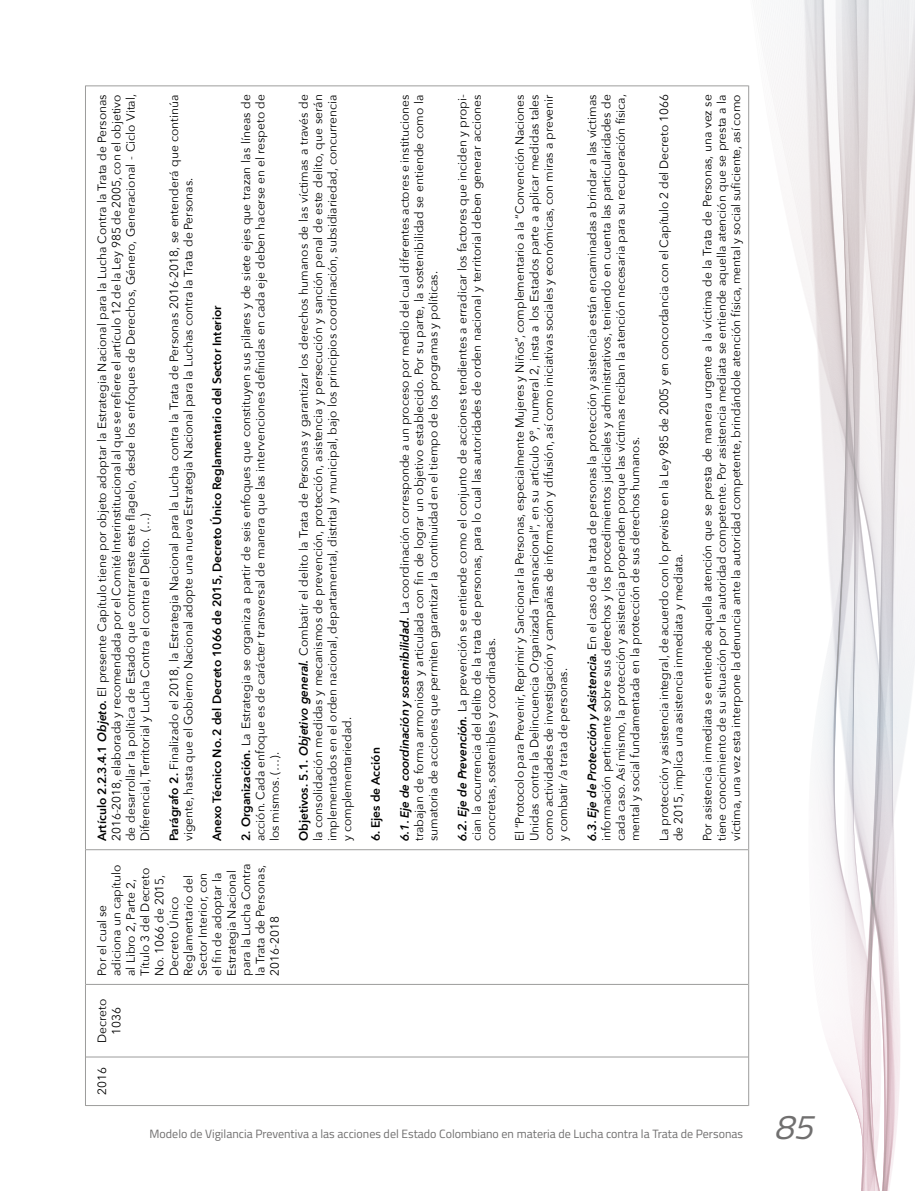
<style>
.page{position:relative;width:915px;height:1191px;background:#fff}
.page>*{position:absolute;margin:0;border:0;box-sizing:border-box;transform-origin:0 0}
.t1{font:italic 34.5px "Titillium Web";color:#706f6f}
.t2{font:12px/14.4px "Avenir Next";color:#000;text-align:justify}
.t3{font:12px "Titillium Web";color:#706f6f}
.t4{font:600 12px "Avenir Next";color:#000}
.s1{font-weight:600}
.s2{font-weight:600;font-style:italic}
</style>
<div class="page">
<svg style="left:749px;top:86px;width:1px;height:1020px"></svg>
<svg style="left:769px;top:0;width:145px;height:1191px"></svg>
<hr style="left:85px;top:1057px;width:1px;height:49px;background:#9d9d9c">
<hr style="left:86px;top:1105px;width:662px;height:1px;background:#9d9d9c">
<hr style="left:85px;top:984px;width:1px;height:73px;background:#9d9d9c">
<hr style="left:86px;top:1056px;width:662px;height:1px;background:#9d9d9c">
<hr style="left:85px;top:849px;width:1px;height:135px;background:#9d9d9c">
<hr style="left:86px;top:984px;width:662px;height:1px;background:#9d9d9c">
<hr style="left:85px;top:85px;width:1px;height:764px;background:#9d9d9c">
<hr style="left:86px;top:849px;width:662px;height:1px;background:#9d9d9c">
<hr style="left:86px;top:85px;width:662px;height:1px;background:#9d9d9c">
<hr style="left:748px;top:1057px;width:1px;height:49px;background:#9d9d9c">
<hr style="left:748px;top:984px;width:1px;height:73px;background:#9d9d9c">
<hr style="left:748px;top:849px;width:1px;height:135px;background:#9d9d9c">
<hr style="left:748px;top:85px;width:1px;height:764px;background:#9d9d9c">
<p class="t2" style="left:94px;top:841px;width:748px;rotate:-90deg"><span class="s1">Artículo 2.2.3.4.1</span> <span class="s2">Objeto.</span> El presente Capítulo tiene por objeto adoptar la Estrategia Nacional para la Lucha Contra la Trata de Personas 2016-2018, elaborada y recomendada por el Comité Interinstitucional al que se refiere el artículo 12 de la Ley 985 de 2005, con el objetivo de desarrollar la política de Estado que contrarreste este flagelo, desde los enfoques de Derechos, Género, Generacional - Ciclo Vital, Diferencial, Territorial y Lucha Contra el contra el Delito. (…)</p>
<p class="t2" style="left:166px;top:841px;width:748px;rotate:-90deg"><span class="s1">Parágrafo 2.</span> Finalizado el 2018, la Estrategia Nacional para la Lucha contra la Trata de Personas 2016-2018, se entenderá que continúa vigente, hasta que el Gobierno Nacional adopte una nueva Estrategia Nacional para la Luchas contra la Trata de Personas.</p>
<p class="t4" style="left:207px;top:841px;width:537px;rotate:-90deg">Anexo Técnico No. 2 del Decreto 1066 de 2015, Decreto Único Reglamentario del Sector Interior</p>
<p class="t2" style="left:238px;top:841px;width:748px;rotate:-90deg"><span class="s1">2. Organización.</span> La Estrategia se organiza a partir de seis enfoques que constituyen sus pilares y de siete ejes que trazan las líneas de acción. Cada enfoque es de carácter transversal de manera que las intervenciones definidas en cada eje deben hacerse en el respeto de los mismos. (…).</p>
<p class="t2" style="left:296px;top:841px;width:748px;rotate:-90deg"><span class="s1">Objetivos. 5.1.</span> <span class="s2">Objetivo general.</span> Combatir el delito la Trata de Personas y garantizar los derechos humanos de las víctimas a través de la consolidación medidas y mecanismos de prevención, protección, asistencia y persecución y sanción penal de este delito, que serán implementados en el orden nacional, departamental, distrital y municipal, bajo los principios coordinación, subsidiariedad, concurrencia y complementariedad.</p>
<p class="t2" style="left:94px;top:976px;width:114px;text-align:left;rotate:-90deg">Por el cual se adiciona un capítulo al Libro 2, Parte 2,<br>Título 3 del Decreto<br>No. 1066 de 2015,<br>Decreto Único<br>Reglamentario del<br>Sector Interior, con el fin de adoptar la<br>Estrategia Nacional para la Lucha Contra la Trata de Personas,<br>2016-2018</p>
<p class="t2" style="left:94px;top:1042px;width:46px;text-align:center;rotate:-90deg">Decreto<br>1036</p>
<p class="t2" style="left:94px;top:1095px;width:29px;rotate:-90deg">2016</p>
<p class="t4" style="left:365px;top:841px;width:95px;rotate:-90deg">6. Ejes de Acción</p>
<p class="t2" style="left:396px;top:841px;width:748px;rotate:-90deg"><span class="s2">6.1. Eje de coordinación y sostenibilidad.</span> La coordinación corresponde a un proceso por medio del cual diferentes actores e instituciones trabajan de forma armoniosa y articulada con fin de lograr un objetivo establecido. Por su parte, la sostenibilidad se entiende como la sumatoria de acciones que permiten garantizar la continuidad en el tiempo de los programas y políticas.</p>
<p class="t2" style="left:454px;top:841px;width:748px;rotate:-90deg"><span class="s2">6.2. Eje de Prevención.</span> La prevención se entiende como el conjunto de acciones tendientes a erradicar los factores que inciden y propi&shy;cian la ocurrencia del delito de la trata de personas, para lo cual las autoridades de orden nacional y territorial deben generar acciones concretas, sostenibles y coordinadas.</p>
<p class="t2" style="left:512px;top:841px;width:748px;rotate:-90deg">El “Protocolo para Prevenir, Reprimir y Sancionar la Personas, especialmente Mujeres y Niños”, complementario a la “Convención Naciones Unidas contra la Delincuencia Organizada Transnacional”, en su artículo 9°, numeral 2, insta a los Estados parte a aplicar medidas tales como actividades de investigación y campañas de información y difusión, así como iniciativas sociales y económicas, con miras a prevenir y combatir /a trata de personas.</p>
<p class="t2" style="left:584px;top:841px;width:748px;rotate:-90deg"><span class="s2">6.3. Eje de Protección y Asistencia.</span> En el caso de la trata de personas la protección y asistencia están encaminadas a brindar a las víctimas información pertinente sobre sus derechos y los procedimientos judiciales y administrativos, teniendo en cuenta las particularidades de cada caso. Así mismo, la protección y asistencia propenden porque las víctimas reciban la atención necesaria para su recuperación física, mental y social fundamentada en la protección de sus derechos humanos.</p>
<p class="t2" style="left:656px;top:841px;width:748px;rotate:-90deg">La protección y asistencia integral, de acuerdo con lo previsto en la Ley 985 de 2005 y en concordancia con el Capítulo 2 del Decreto 1066 de 2015, implica una asistencia inmediata y mediata.</p>
<p class="t2" style="left:699px;top:841px;width:748px;rotate:-90deg">Por asistencia inmediata se entiende aquella atención que se presta de manera urgente a la víctima de la Trata de Personas, una vez se tiene conocimiento de su situación por la autoridad competente. Por asistencia mediata se entiende aquella atención que se presta a la víctima, una vez esta interpone la denuncia ante la autoridad competente, brindándole atención física, mental y social suficiente, así como</p>
<p class="t3" style="left:149px;top:1124px;width:594px">Modelo de Vigilancia Preventiva a las acciones del Estado Colombiano en materia de Lucha contra la Trata de Personas</p>
<h1 class="t1" style="left:773px;top:1101px;width:40px">85</h1>
</div>
